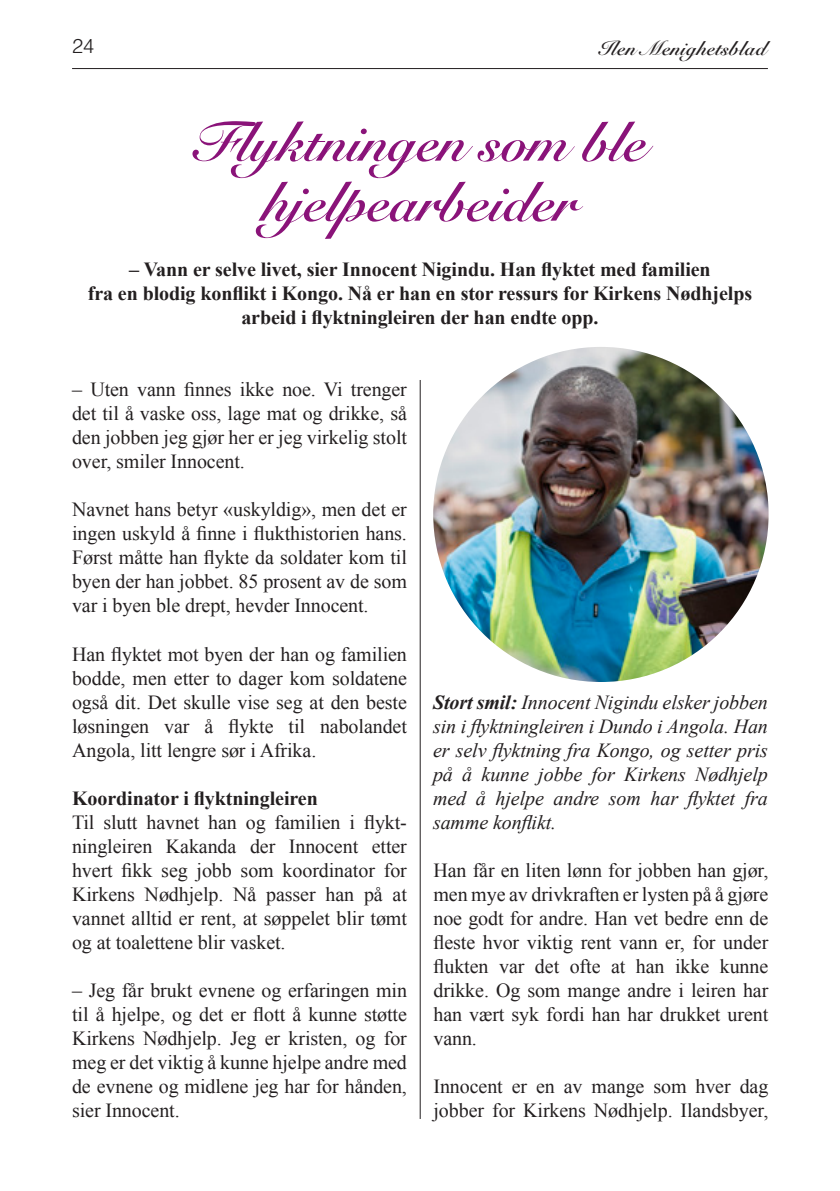
<style>
.page{position:relative;width:840px;height:1191px;background:#fff}
.page>*{position:absolute;margin:0;border:0;box-sizing:border-box;transform-origin:0 0}
.Mellomtittel{font:56px "Snell Roundhand Bold Script";letter-spacing:-.005em;color:#8a1379}
.t1{font:20px/24px "Times New Roman";letter-spacing:-.005em;color:#231f20;text-align:justify}
.Brødtekst{font:700 20px/24px "Times New Roman";letter-spacing:-.005em;color:#231f20;text-align:center}
.t2{font:italic 20px/24px "Times New Roman";letter-spacing:-.005em;color:#231f20;text-align:justify}
.t3{font:20px "Snell Roundhand Bold Script";letter-spacing:.02em;color:#231f20}
.t4{font:300 20px "Helvetica LT Std";color:#231f20}
.s1{font-weight:700}
</style>
<div class="page">
<hr style="left:72px;top:68px;width:695px;height:1px;background:#231f20">
<img style="left:433px;top:347px;width:335px;height:335px;border-radius:167px">
<hr style="left:419px;top:380px;width:1px;height:739px;background:#231f20">
<p class="t4" style="left:72px;top:34px;width:24px">24</p>
<p class="t3" style="left:599px;top:36px;width:168px">Ilen Menighetsblad</p>
<p class="Mellomtittel" style="left:193px;top:108px;width:454px">Flyktningen som ble</p>
<p class="Mellomtittel" style="left:263px;top:168px;width:315px">hjelpearbeider</p>
<p class="Brødtekst" style="left:129px;top:257px;width:582px">– Vann er selve livet, sier Innocent Nigindu. Han flyktet med familien</p>
<p class="Brødtekst" style="left:88px;top:281px;width:665px">fra en blodig konflikt i Kongo. Nå er han en stor ressurs for Kirkens Nødhjelps arbeid i flyktningleiren der han endte opp.</p>
<p class="t1" style="left:72px;top:377px;width:336px">– Uten vann finnes ikke noe. Vi trenger det til å vaske oss, lage mat og drikke, så den jobben jeg gjør her er jeg virkelig stolt over, smiler Innocent.</p>
<p class="t1" style="left:72px;top:497px;width:336px">Navnet hans betyr «uskyldig», men det er ingen uskyld å finne i flukthistorien hans.<br>Først måtte han flykte da soldater kom til byen der han jobbet. 85 prosent av de som var i byen ble drept, hevder Innocent.</p>
<p class="t1" style="left:72px;top:641px;width:336px">Han flyktet mot byen der han og familien bodde, men etter to dager kom soldatene også dit. Det skulle vise seg at den beste løsningen var å flykte til nabolandet Angola, litt lengre sør i Afrika.</p>
<p class="Brødtekst" style="left:72px;top:785px;width:247px">Koordinator i flyktningleiren</p>
<p class="t1" style="left:72px;top:809px;width:336px">Til slutt havnet han og familien i flykt&shy;ningleiren Kakanda der Innocent etter hvert fikk seg jobb som koordinator for Kirkens Nødhjelp. Nå passer han på at vannet alltid er rent, at søppelet blir tømt og at toalettene blir vasket.</p>
<p class="t1" style="left:72px;top:977px;width:336px">– Jeg får brukt evnene og erfaringen min til å hjelpe, og det er flott å kunne støtte Kirkens Nødhjelp. Jeg er kristen, og for meg er det viktig å kunne hjelpe andre med de evnene og midlene jeg har for hånden, sier Innocent.</p>
<p class="t2" style="left:433px;top:689px;width:336px"><span class="s1">Stort smil:</span> Innocent Nigindu elsker jobben sin i flyktningleiren i Dundo i Angola. Han er selv flyktning fra Kongo, og setter pris på å kunne jobbe for Kirkens Nødhjelp med å hjelpe andre som har flyktet fra samme konflikt.</p>
<p class="t1" style="left:433px;top:858px;width:336px">Han får en liten lønn for jobben han gjør, men mye av drivkraften er lysten på å gjøre noe godt for andre. Han vet bedre enn de fleste hvor viktig rent vann er, for under flukten var det ofte at han ikke kunne drikke. Og som mange andre i leiren har han vært syk fordi han har drukket urent vann.</p>
<p class="t1" style="left:433px;top:1074px;width:336px">Innocent er en av mange som hver dag jobber for Kirkens Nødhjelp. Ilandsbyer,</p>
</div>
